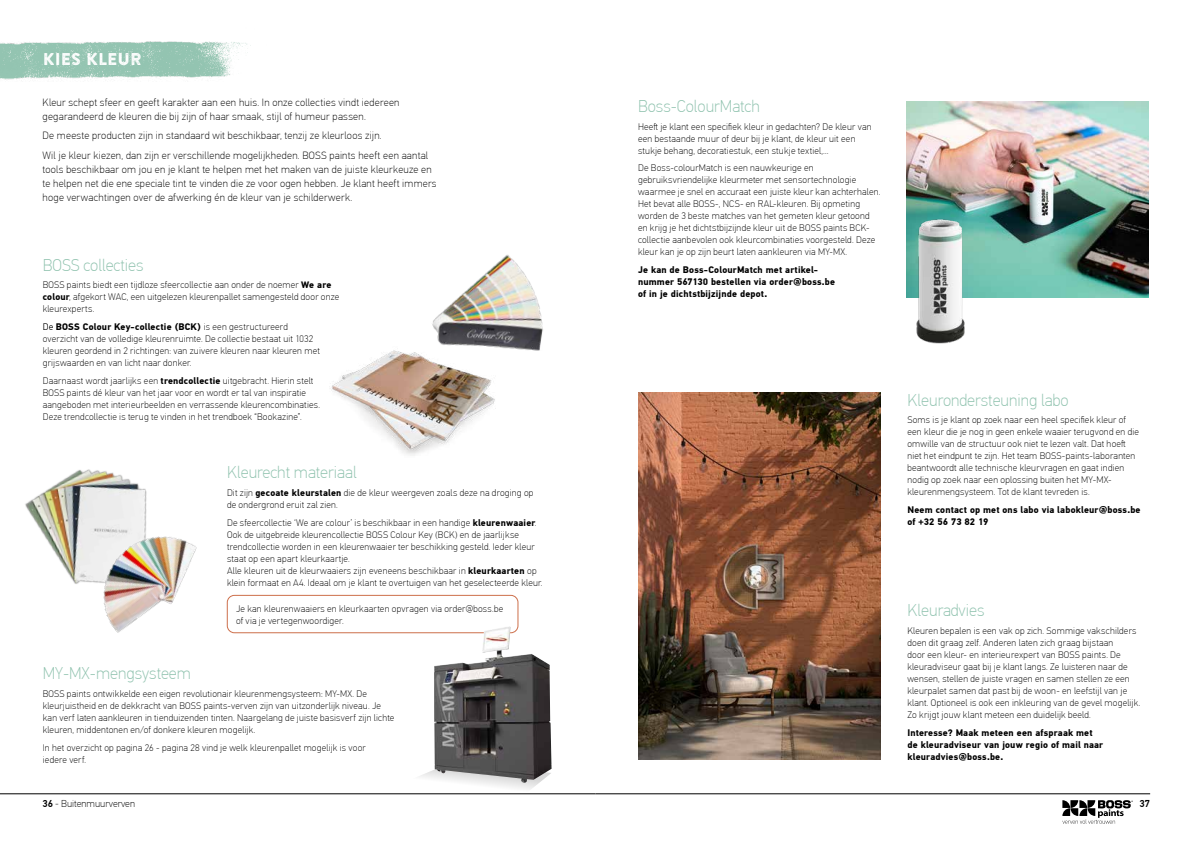
<style>
.page{position:relative;width:1191px;height:842px;background:#fff}
.page>*{position:absolute;margin:0;border:0;box-sizing:border-box;transform-origin:0 0}
.t1{font:100 17px "PF Din Text Pro";color:#8fc2ae}
.t2{font:17px "Brandon Printed Two";color:#fff}
.t3{font:100 10.5px/14px "PF Din Text Pro";letter-spacing:.025em;color:#000}
.t4{font:100 10px "PF Din Text Pro";color:#000}
.t5{font:500 10px "PF Din Text Pro";color:#000}
.t6{font:100 9.5px/12px "PF Din Text Pro";letter-spacing:.02em;color:#000}
.t7{font:700 9.5px/12px "PF Din Text Pro";letter-spacing:.02em;color:#000}
.s1{font-weight:700}
.s2{font-weight:300}
.s3{font-weight:500}
</style>
<div class="page">
<hr style="left:0;top:793px;width:595px;height:1px;background:#000">
<hr style="left:595px;top:793px;width:555px;height:1px;background:#000">
<svg style="left:1062px;top:800px;width:70px;height:24px"></svg>
<img style="left:0;top:41px;width:251px;height:39px">
<img style="left:906px;top:102px;width:242px;height:195px">
<img style="left:638px;top:393px;width:242px;height:367px">
<img style="left:907px;top:214px;width:68px;height:130px">
<img style="left:437px;top:254px;width:106px;height:97px">
<img style="left:25px;top:469px;width:122px;height:110px">
<img style="left:72px;top:506px;width:125px;height:127px">
<img style="left:330px;top:317px;width:194px;height:139px">
<svg style="left:225px;top:770px;width:326px;height:25px"></svg>
<div style="left:227px;top:595px;width:291px;height:38px;border:1px solid #cd6f4b;border-radius:7px"></div>
<img style="left:434px;top:626px;width:117px;height:157px">
<h1 class="t2" style="left:43px;top:49px;width:100px">KIES KLEUR</h1>
<p class="t3" style="left:43px;top:95px;width:358px">Kleur schept sfeer en geeft karakter aan een huis. In onze collecties vindt iedereen gegarandeerd de kleuren die bij zijn of haar smaak, stijl of humeur passen.</p>
<p class="t3" style="left:43px;top:126px;width:387px;line-height:19.7px">De meeste producten zijn in standaard wit beschikbaar, tenzij ze kleurloos zijn.<br>Wil je kleur kiezen, dan zijn er verschillende mogelijkheden. BOSS paints heeft een aantal</p>
<p class="t3" style="left:43px;top:163px;width:395px">tools beschikbaar om jou en je klant te helpen met het maken van de juiste kleurkeuze en te helpen net die ene speciale tint te vinden die ze voor ogen hebben. Je klant heeft immers hoge verwachtingen over de afwerking én de kleur van je schilderwerk.</p>
<h1 class="t1" style="left:43px;top:255px;width:102px">BOSS collecties</h1>
<p class="t6" style="left:43px;top:279px;width:298px">BOSS paints biedt een tijdloze sfeercollectie aan onder de noemer <span class="s1">We are colour</span>, afgekort WAC, een uitgelezen kleurenpallet samengesteld door onze kleurexperts.</p>
<p class="t6" style="left:43px;top:321px;width:279px"><span class="s2">De</span> <span class="s1">BOSS Colour Key-collectie (BCK)</span> is een gestructureerd overzicht van de volledige kleurenruimte. De collectie bestaat uit 1032 kleuren geordend in 2 richtingen: van zuivere kleuren naar kleuren met grijswaarden en van licht naar donker.</p>
<p class="t6" style="left:43px;top:375px;width:279px">Daarnaast wordt jaarlijks een <span class="s1">trendcollectie</span> uitgebracht. Hierin stelt BOSS paints dé kleur van het jaar voor en wordt er tal van inspiratie aangeboden met interieurbeelden en verrassende kleurencombinaties.<br>Deze trendcollectie is terug te vinden in het trendboek “Bookazine”.</p>
<h1 class="t1" style="left:227px;top:463px;width:131px">Kleurecht materiaal</h1>
<p class="t6" style="left:227px;top:487px;width:308px">Dit zijn <span class="s1">gecoate kleurstalen</span> die de kleur weergeven zoals deze na droging op de ondergrond eruit zal zien.</p>
<p class="t6" style="left:227px;top:516px;width:317px">De sfeercollectie ‘We are colour’ is beschikbaar in een handige <span class="s1">kleurenwaaier</span>.<br>Ook de uitgebreide kleurencollectie BOSS Colour Key (BCK) en de jaarlijkse trendcollectie worden in een kleurenwaaier ter beschikking gesteld. Ieder kleur staat op een apart kleurkaartje.<br>Alle kleuren uit de kleurwaaiers zijn eveneens beschikbaar in <span class="s1">kleurkaarten</span> op klein formaat en A4. Ideaal om je klant te overtuigen van het geselecteerde kleur.</p>
<p class="t6" style="left:236px;top:602px;width:269px">Je kan kleurenwaaiers en kleurkaarten opvragen via order@boss.be of via je vertegenwoordiger.</p>
<h1 class="t1" style="left:43px;top:664px;width:150px">MY-MX-mengsysteem</h1>
<p class="t6" style="left:43px;top:688px;width:353px">BOSS paints ontwikkelde een eigen revolutionair kleurenmengsysteem: MY-MX. De kleurjuistheid en de dekkracht van BOSS paints-verven zijn van uitzonderlijk niveau. Je kan verf laten aankleuren in tienduizenden tinten. Naargelang de juiste basisverf zijn lichte kleuren, middentonen en/of donkere kleuren mogelijk.</p>
<p class="t6" style="left:43px;top:742px;width:324px">In het overzicht op pagina 26 - pagina 28 vind je welk kleurenpallet mogelijk is voor iedere verf.</p>
<h1 class="t1" style="left:638px;top:96px;width:123px">Boss-ColourMatch</h1>
<p class="t6" style="left:638px;top:121px;width:235px">Heeft je klant een specifiek kleur in gedachten? De kleur van een bestaande muur of deur bij je klant, de kleur uit een stukje behang, decoratiestuk, een stukje textiel,…</p>
<p class="t6" style="left:638px;top:162px;width:244px">De Boss-colourMatch is een nauwkeurige en gebruiksvriendelijke kleurmeter met sensortechnologie waarmee je snel en accuraat een juiste kleur kan achterhalen.<br>Het bevat alle BOSS-, NCS- en RAL-kleuren. Bij opmeting worden de 3 beste matches van het gemeten kleur getoond en krijg je het dichtstbijzijnde kleur uit de BOSS paints BCK&shy;collectie aanbevolen ook kleurcombinaties voorgesteld. Deze kleur kan je op zijn beurt laten aankleuren via MY-MX.</p>
<p class="t7" style="left:638px;top:264px;width:199px">Je kan de Boss-ColourMatch met artikel&shy;nummer 567130 bestellen via order@boss.be of in je dichtstbijzijnde depot.</p>
<h1 class="t1" style="left:907px;top:390px;width:163px">Kleurondersteuning labo</h1>
<p class="t6" style="left:907px;top:414px;width:233px">Soms is je klant op zoek naar een heel specifiek kleur of een kleur die je nog in geen enkele waaier terugvond en die omwille van de structuur ook niet te lezen valt. Dat hoeft niet het eindpunt te zijn. Het team BOSS-paints-laboranten beantwoordt alle technische kleurvragen en gaat indien nodig op zoek naar een oplossing buiten het MY-MX&shy;kleurenmengsysteem. Tot de klant tevreden is.</p>
<p class="t7" style="left:907px;top:504px;width:235px">Neem contact op met ons labo via labokleur@boss.be of +32 56 73 82 19</p>
<h1 class="t1" style="left:907px;top:601px;width:79px">Kleuradvies</h1>
<p class="t6" style="left:907px;top:625px;width:234px">Kleuren bepalen is een vak op zich. Sommige vakschilders doen dit graag zelf. Anderen laten zich graag bijstaan<br>door een kleur- en interieurexpert van BOSS paints. De kleuradviseur gaat bij je klant langs. Ze luisteren naar de wensen, stellen de juiste vragen en samen stellen ze een kleurpalet samen dat past bij de woon- en leefstijl van je klant. Optioneel is ook een inkleuring van de gevel mogelijk.<br>Zo krijgt jouw klant meteen een duidelijk beeld.</p>
<p class="t7" style="left:907px;top:727px;width:197px">Interesse? Maak meteen een afspraak met de kleuradviseur van jouw regio of mail naar kleuradvies@boss.be.</p>
<p class="t4" style="left:43px;top:798px;width:94px"><span class="s3">36</span> - Buitenmuurverven</p>
<p class="t5" style="left:1139px;top:798px;width:12px">37</p>
</div>
